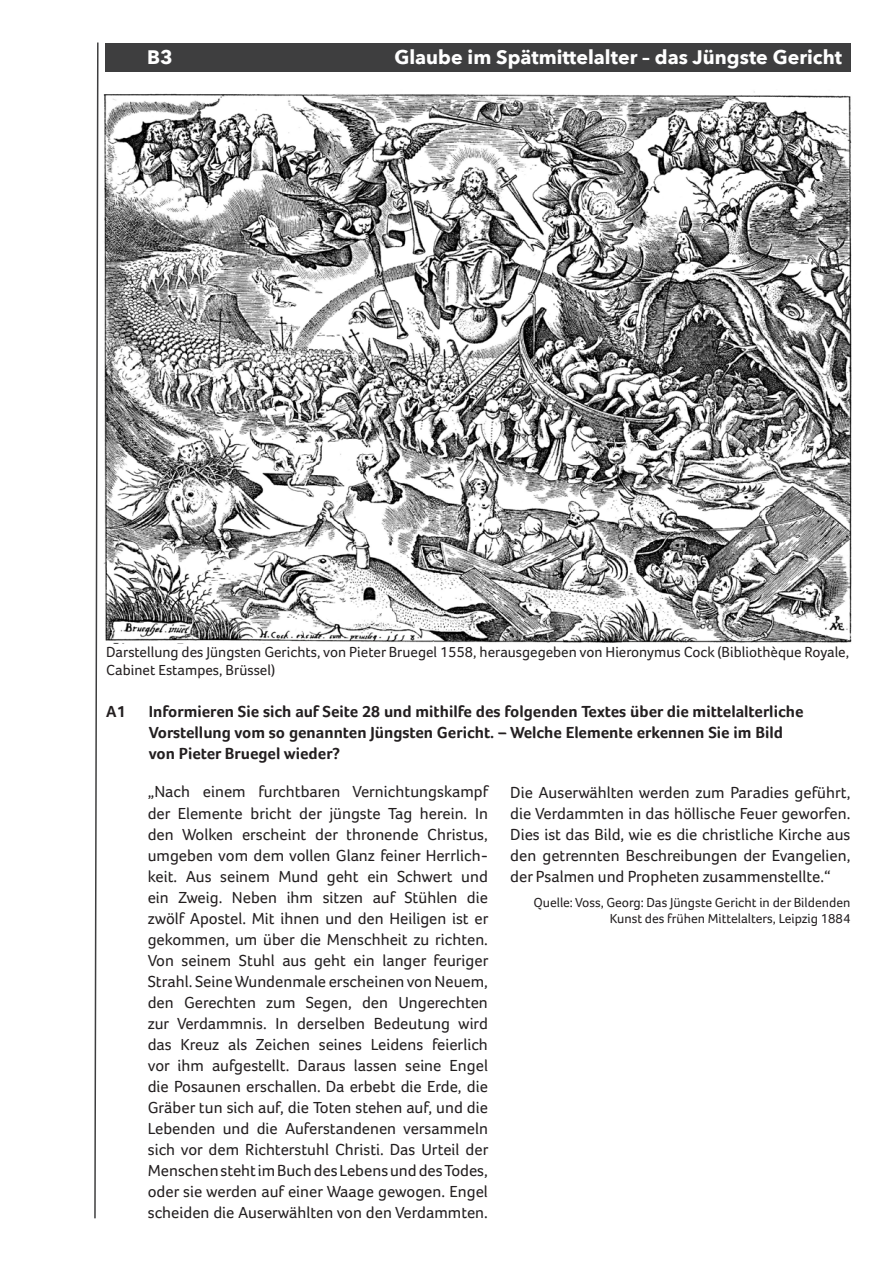
<style>
.page{position:relative;width:893px;height:1263px;background:#fff}
.page>*{position:absolute;margin:0;border:0;box-sizing:border-box;transform-origin:0 0}
.t1{font:700 19.5px "Avenir Next";color:#fff}
.t2{font:16.5px/21px "Foco";color:#231f20}
.t3{font:700 16.5px/21px "Foco";color:#231f20}
.t4{font:15px/18px "Foco";color:#231f20}
.t5{font:13.5px/16.5px "Foco";color:#231f20;text-align:right}
</style>
<div class="page">
<svg style="left:94px;top:42px;width:5px;height:1177px"></svg>
<div style="left:105px;top:43px;width:745px;height:28px;background:#3e3e3f"></div>
<img style="left:103px;top:91px;width:749px;height:552px">
<p class="t1" style="left:147px;top:40px;width:27px">B3</p>
<p class="t1" style="left:394px;top:40px;width:449px">Glaube im Spätmittelalter – das Jüngste Gericht</p>
<p class="t4" style="left:106px;top:643px;width:744px">Darstellung des Jüngsten Gerichts, von Pieter Bruegel 1558, herausgegeben von Hieronymus Cock (Bibliothèque Royale,<br>Cabinet Estampes, Brüssel)</p>
<p class="t3" style="left:106px;top:700px;width:21px">A1</p>
<p class="t3" style="left:149px;top:700px;width:656px">Informieren Sie sich auf Seite 28 und mithilfe des folgenden Textes über die mittelalterliche<br>Vorstellung vom so genannten Jüngsten Gericht. – Welche Elemente erkennen Sie im Bild von Pieter Bruegel wieder?</p>
<p class="t2" style="left:148px;top:781px;width:342px">„Nach einem furchtbaren Vernichtungskampf der Elemente bricht der jüngste Tag herein. In den Wolken erscheint der thronende Christus, umgeben vom dem vollen Glanz feiner Herrlich&shy;keit. Aus seinem Mund geht ein Schwert und ein Zweig. Neben ihm sitzen auf Stühlen die zwölf Apostel. Mit ihnen und den Heiligen ist er gekommen, um über die Menschheit zu richten.<br>Von seinem Stuhl aus geht ein langer feuriger Strahl. Seine Wundenmale erscheinen von Neuem, den Gerechten zum Segen, den Ungerechten zur Verdammnis. In derselben Bedeutung wird das Kreuz als Zeichen seines Leidens feierlich vor ihm aufgestellt. Daraus lassen seine Engel die Posaunen erschallen. Da erbebt die Erde, die Gräber tun sich auf, die Toten stehen auf, und die Lebenden und die Auferstandenen versammeln sich vor dem Richterstuhl Christi. Das Urteil der Menschen steht im Buch des Lebens und des Todes, oder sie werden auf einer Waage gewogen. Engel scheiden die Auserwählten von den Verdammten.</p>
<p class="t2" style="left:510px;top:781px;width:342px;text-align:justify">Die Auserwählten werden zum Paradies geführt, die Verdammten in das höllische Feuer geworfen.<br>Dies ist das Bild, wie es die christliche Kirche aus den getrennten Beschreibungen der Evangelien, der Psalmen und Propheten zusammenstellte.“</p>
<p class="t5" style="left:533px;top:894px;width:319px">Quelle: Voss, Georg: Das Jüngste Gericht in der Bildenden<br>Kunst des frühen Mittelalters, Leipzig 1884</p>
</div>
